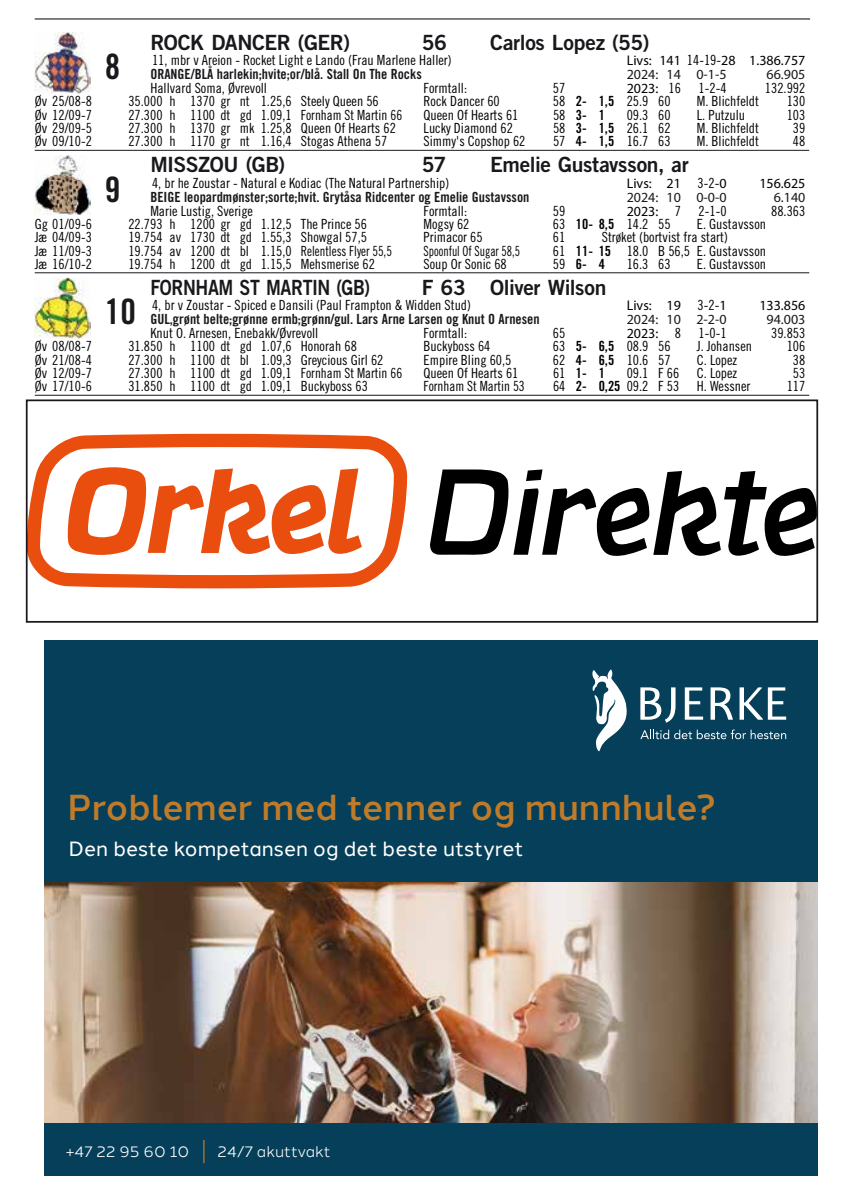
<style>
.page{position:relative;width:844px;height:1191px;background:#fff}
.page>*{position:absolute;margin:0;border:0;box-sizing:border-box;transform-origin:0 0}
.t1{font:500 36.05px "Halcom";color:#bf7b29}
.t2{font:35px "Trade Gothic LT Std Bd Cn 20";color:#1a181c}
.t3{font:21px "Trade Gothic LT Std Bd 2";letter-spacing:-.02em;color:#1a181c}
.t4{font:21px "Trade Gothic LT Std Bd 2";letter-spacing:-.02em;color:#1a181c;scale:.85 1}
.t5{font:20.65px "Halcom";color:#fff}
.t6{font:15.4px "Halcom";color:#fff}
.t7{font:14px "Trade Gothic LT Std Cn 18";color:#000}
.t8{font:14px "Trade Gothic LT Std Bd Cn 20";color:#1a181c}
.t9{font:14px "Myriad Pro";color:#000}
.t10{font:14px "Myriad Pro";color:#1a181c}
.t11{font:14px "Trade Gothic LT Std Cn 18";color:#000;scale:.85 1}
.t12{font:14px "Trade Gothic LT Std Cn 18";color:#000;scale:.95 1}
.t13{font:14px "Trade Gothic LT Std Bd Cn 20";color:#000}
.s1{font-family:"Trade Gothic LT Std Cn 18"}
.s2{font-family:"Trade Gothic LT Std Bd Cn 20"}
</style>
<div class="page">
<hr style="left:35px;top:150px;width:774px;height:1px;background:#1a181c">
<hr style="left:35px;top:272px;width:774px;height:1px;background:#1a181c">
<hr style="left:35px;top:395px;width:774px;height:1px;background:#1a181c">
<img style="left:35px;top:33px;width:55px;height:60px">
<img style="left:35px;top:155px;width:55px;height:60px">
<img style="left:35px;top:277px;width:55px;height:61px">
<hr style="left:35px;top:19px;width:774px;height:1px;background:#000">
<div style="left:44px;top:640px;width:773px;height:536px;background:#063f59"></div>
<img style="left:44px;top:882px;width:773px;height:240px">
<svg style="left:640px;top:687px;width:35px;height:35px"></svg>
<svg style="left:684px;top:687px;width:19px;height:32px"></svg>
<svg style="left:710px;top:687px;width:22px;height:32px"></svg>
<svg style="left:739px;top:687px;width:47px;height:32px"></svg>
<svg style="left:640px;top:729px;width:146px;height:10px"></svg>
<svg style="left:592px;top:669px;width:34px;height:82px"></svg>
<svg style="left:203px;top:1140px;width:1px;height:23px"></svg>
<svg style="left:29px;top:434px;width:378px;height:154px"></svg>
<svg style="left:67px;top:466px;width:295px;height:90px"></svg>
<svg style="left:430px;top:469px;width:384px;height:87px"></svg>
<div style="left:26px;top:399px;width:791px;height:223px;border:2px solid #1a181c"></div>
<h3 class="t3" style="left:150px;top:29px;width:201px">ROCK DANCER (GER)</h3>
<h3 class="t3" style="left:421px;top:29px;width:27px">56</h3>
<h3 class="t3" style="left:490px;top:29px;width:161px">Carlos Lopez (55)</h3>
<p class="t7" style="left:152px;top:52px;width:301px">11, mbr v Areion - Rocket Light e Lando (Frau Marlene Haller)</p>
<p class="t9" style="left:626px;top:52px;width:180px">Livs: 141 <span class="s1">14-19-</span>28 1.386.757</p>
<h2 class="t2" style="left:105px;top:45px;width:17px">8</h2>
<p class="t8" style="left:150px;top:66px;width:273px">ORANGE/BLÅ harlekin;hvite;or/blå. Stall On The Rocks</p>
<p class="t10" style="left:626px;top:66px;width:101px">2024: 14 0-1-5</p>
<p class="t10" style="left:766px;top:66px;width:40px">66.905</p>
<p class="t7" style="left:150px;top:80px;width:118px">Hallvard Soma, Øvrevoll</p>
<p class="t7" style="left:423px;top:80px;width:45px">Formtall:</p>
<p class="t7" style="left:553px;top:80px;width:14px">57</p>
<p class="t9" style="left:626px;top:80px;width:56px">2023: <span class="s1">16</span></p>
<p class="t7" style="left:698px;top:80px;width:29px">1-2-4</p>
<p class="t7" style="left:764px;top:80px;width:42px">132.992</p>
<p class="t7" style="left:35px;top:93px;width:59px">Øv 25/08-8</p>
<p class="t7" style="left:128px;top:93px;width:252px">35.000 h 1370 gr nt 1.25,6 Steely Queen 56</p>
<p class="t7" style="left:423px;top:93px;width:78px">Rock Dancer 60</p>
<p class="t7" style="left:553px;top:93px;width:119px">58 <span class="s2">2- 1,5</span> 25.9 60</p>
<p class="t7" style="left:696px;top:93px;width:64px">M. Blichfeldt</p>
<p class="t7" style="left:786px;top:93px;width:20px">130</p>
<p class="t7" style="left:35px;top:106px;width:59px">Øv 12/09-7</p>
<p class="t7" style="left:128px;top:106px;width:275px">27.300 h 1100 dt gd 1.09,1 Fornham St Martin 66</p>
<p class="t7" style="left:423px;top:106px;width:96px">Queen Of Hearts 61</p>
<p class="t13" style="left:553px;top:106px;width:53px"><span class="s1">58</span> 3- 1</p>
<p class="t7" style="left:626px;top:106px;width:45px">09.3 60</p>
<p class="t7" style="left:696px;top:106px;width:50px">L. Putzulu</p>
<p class="t7" style="left:786px;top:106px;width:20px">103</p>
<p class="t7" style="left:35px;top:120px;width:59px">Øv 29/09-5</p>
<p class="t7" style="left:128px;top:120px;width:269px">27.300 h 1370 gr mk 1.25,8 Queen Of Hearts 62</p>
<p class="t7" style="left:423px;top:120px;width:91px">Lucky Diamond 62</p>
<p class="t7" style="left:553px;top:120px;width:119px">58 <span class="s2">3- 1,5</span> 26.1 62</p>
<p class="t7" style="left:696px;top:120px;width:64px">M. Blichfeldt</p>
<p class="t7" style="left:792px;top:120px;width:14px">39</p>
<p class="t7" style="left:35px;top:133px;width:59px">Øv 09/10-2</p>
<p class="t7" style="left:128px;top:133px;width:260px">27.300 h 1170 gr nt 1.16,4 Stogas Athena 57</p>
<p class="t7" style="left:423px;top:133px;width:103px">Simmy's Copshop 62</p>
<p class="t7" style="left:553px;top:133px;width:119px">57 <span class="s2">4- 1,5</span> 16.7 63</p>
<p class="t7" style="left:696px;top:133px;width:64px">M. Blichfeldt</p>
<p class="t7" style="left:792px;top:133px;width:14px">48</p>
<h3 class="t3" style="left:150px;top:152px;width:136px">MISSZOU (GB)</h3>
<h3 class="t3" style="left:421px;top:152px;width:26px">57</h3>
<h3 class="t3" style="left:490px;top:152px;width:200px">Emelie Gustavsson, ar</h3>
<p class="t7" style="left:152px;top:174px;width:298px">4, br he Zoustar - Natural e Kodiac (The Natural Partnership)</p>
<p class="t9" style="left:626px;top:174px;width:101px">Livs: 21 <span class="s1">3-2-</span>0</p>
<p class="t9" style="left:759px;top:174px;width:47px">156.625</p>
<h2 class="t2" style="left:105px;top:168px;width:17px">9</h2>
<p class="t8" style="left:150px;top:188px;width:380px">BEIGE leopardmønster;sorte;hvit. Grytåsa Ridcenter og Emelie Gustavsson</p>
<p class="t10" style="left:626px;top:188px;width:101px">2024: 10 0-0-0</p>
<p class="t10" style="left:773px;top:188px;width:33px">6.140</p>
<p class="t7" style="left:150px;top:202px;width:104px">Marie Lustig, Sverige</p>
<p class="t7" style="left:423px;top:202px;width:45px">Formtall:</p>
<p class="t7" style="left:553px;top:202px;width:14px">59</p>
<p class="t9" style="left:626px;top:202px;width:56px">2023: <span class="s1">7</span></p>
<p class="t7" style="left:698px;top:202px;width:29px">2-1-0</p>
<p class="t7" style="left:771px;top:202px;width:36px">88.363</p>
<p class="t7" style="left:35px;top:216px;width:59px">Gg 01/09-6</p>
<p class="t7" style="left:128px;top:216px;width:240px">22.793 h 1200 gr gd 1.12,5 The Prince 56</p>
<p class="t7" style="left:423px;top:216px;width:47px">Mogsy 62</p>
<p class="t7" style="left:553px;top:216px;width:119px">63 <span class="s2">10- 8,5</span> 14.2 55</p>
<p class="t7" style="left:696px;top:216px;width:71px">E. Gustavsson</p>
<p class="t7" style="left:35px;top:229px;width:59px">Jæ 04/09-3</p>
<p class="t7" style="left:128px;top:229px;width:240px">19.754 av 1730 dt gd 1.55,3 Showgal 57,5</p>
<p class="t7" style="left:423px;top:229px;width:61px">Primacor 65</p>
<p class="t7" style="left:553px;top:229px;width:14px">61</p>
<p class="t7" style="left:601px;top:229px;width:128px">Strøket (bortvist fra start)</p>
<p class="t7" style="left:35px;top:242px;width:59px">Jæ 11/09-3</p>
<p class="t7" style="left:128px;top:242px;width:265px">19.754 av 1200 dt bl 1.15,0 Relentless Flyer 55,5</p>
<p class="t11" style="left:423px;top:242px;width:115px">Spoonful Of Sugar 58,5</p>
<p class="t7" style="left:553px;top:242px;width:214px">61 <span class="s2">11- 15</span> 18.0 B 56,5 E. Gustavsson</p>
<p class="t7" style="left:35px;top:255px;width:59px">Jæ 16/10-2</p>
<p class="t7" style="left:128px;top:255px;width:248px">19.754 h 1200 dt gd 1.15,5 Mehsmerise 62</p>
<p class="t7" style="left:423px;top:255px;width:85px">Soup Or Sonic 68</p>
<p class="t13" style="left:553px;top:255px;width:53px"><span class="s1">59</span> 6- 4</p>
<p class="t7" style="left:626px;top:255px;width:45px">16.3 63</p>
<p class="t7" style="left:696px;top:255px;width:71px">E. Gustavsson</p>
<h3 class="t4" style="left:150px;top:274px;width:260px">FORNHAM ST MARTIN (GB)</h3>
<h3 class="t3" style="left:421px;top:274px;width:186px">F 63 Oliver Wilson</h3>
<p class="t7" style="left:152px;top:297px;width:320px">4, br v Zoustar - Spiced e Dansili (Paul Frampton &amp; Widden Stud)</p>
<p class="t9" style="left:626px;top:297px;width:101px">Livs: 19 <span class="s1">3-2-</span>1</p>
<p class="t9" style="left:759px;top:297px;width:47px">133.856</p>
<h2 class="t2" style="left:105px;top:290px;width:33px">10</h2>
<p class="t8" style="left:150px;top:310px;width:391px">GUL,grønt belte;grønne ermb;grønn/gul. Lars Arne Larsen og Knut O Arnesen</p>
<p class="t10" style="left:626px;top:311px;width:101px">2024: 10 2-2-0</p>
<p class="t10" style="left:766px;top:311px;width:40px">94.003</p>
<p class="t7" style="left:150px;top:325px;width:169px">Knut O. Arnesen, Enebakk/Øvrevoll</p>
<p class="t7" style="left:423px;top:325px;width:45px">Formtall:</p>
<p class="t7" style="left:553px;top:325px;width:14px">65</p>
<p class="t9" style="left:626px;top:325px;width:56px">2023: <span class="s1">8</span></p>
<p class="t7" style="left:698px;top:325px;width:29px">1-0-1</p>
<p class="t7" style="left:771px;top:325px;width:36px">39.853</p>
<p class="t7" style="left:35px;top:338px;width:59px">Øv 08/08-7</p>
<p class="t7" style="left:128px;top:338px;width:230px">31.850 h 1100 dt gd 1.07,6 Honorah 68</p>
<p class="t7" style="left:423px;top:338px;width:68px">Buckyboss 64</p>
<p class="t7" style="left:553px;top:338px;width:119px">63 <span class="s2">5- 6,5</span> 08.9 56</p>
<p class="t7" style="left:696px;top:338px;width:57px">J. Johansen</p>
<p class="t7" style="left:786px;top:338px;width:20px">106</p>
<p class="t7" style="left:35px;top:351px;width:59px">Øv 21/08-4</p>
<p class="t7" style="left:128px;top:351px;width:256px">27.300 h 1100 dt bl 1.09,3 Greycious Girl 62</p>
<p class="t7" style="left:423px;top:351px;width:89px">Empire Bling 60,5</p>
<p class="t7" style="left:553px;top:351px;width:119px">62 <span class="s2">4- 6,5</span> 10.6 57</p>
<p class="t7" style="left:696px;top:351px;width:42px">C. Lopez</p>
<p class="t7" style="left:792px;top:351px;width:14px">38</p>
<p class="t7" style="left:35px;top:365px;width:59px">Øv 12/09-7</p>
<p class="t7" style="left:128px;top:365px;width:275px">27.300 h 1100 dt gd 1.09,1 Fornham St Martin 66</p>
<p class="t7" style="left:423px;top:365px;width:96px">Queen Of Hearts 61</p>
<p class="t13" style="left:553px;top:364px;width:53px"><span class="s1">61</span> 1- 1</p>
<p class="t7" style="left:626px;top:365px;width:54px">09.1 F 66</p>
<p class="t7" style="left:696px;top:365px;width:42px">C. Lopez</p>
<p class="t7" style="left:792px;top:365px;width:14px">53</p>
<p class="t7" style="left:35px;top:378px;width:59px">Øv 17/10-6</p>
<p class="t7" style="left:128px;top:378px;width:241px">31.850 h 1100 dt gd 1.09,1 Buckyboss 63</p>
<p class="t12" style="left:423px;top:378px;width:108px">Fornham St Martin 53</p>
<p class="t7" style="left:553px;top:378px;width:128px">64 <span class="s2">2- 0,25</span> 09.2 F 53</p>
<p class="t7" style="left:696px;top:378px;width:55px">H. Wessner</p>
<p class="t7" style="left:786px;top:378px;width:20px">117</p>
<h1 class="t1" style="left:67px;top:778px;width:650px">Problemer med tenner og munnhule?</h1>
<h3 class="t5" style="left:68px;top:831px;width:456px">Den beste kompetansen og det beste utstyret</h3>
<p class="t6" style="left:66px;top:1139px;width:125px">+47 22 95 60 10</p>
<p class="t6" style="left:217px;top:1139px;width:114px">24/7 akuttvakt</p>
</div>
